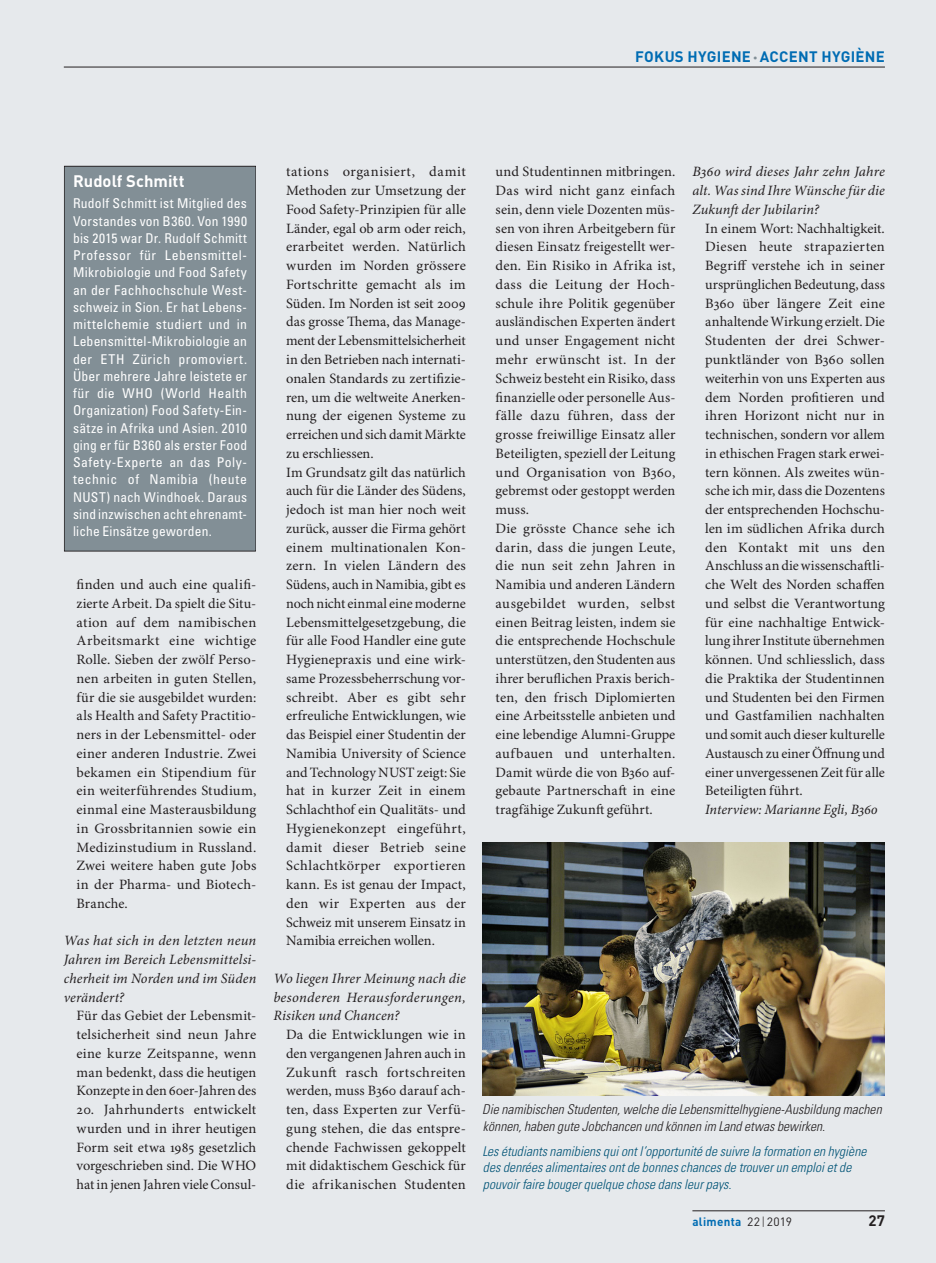
<style>
.page{position:relative;width:936px;height:1263px;background:#fff}
.page>*{position:absolute;margin:0;border:0;box-sizing:border-box;transform-origin:0 0}
._8_Kastentitel{font:700 16.5px "DIN Pro";letter-spacing:.005em;color:#fff}
._7_Kolumnentitel{font:700 15px "DIN Pro";letter-spacing:.015em;color:#006cb3}
.t1{font:700 15px "DIN Pro";color:#231f20}
._6b_Interview_Antwor{font:14.25px/18.8px "Minion Pro";letter-spacing:.005em;color:#231f20;text-align:justify}
._6a_Interview_Frage{font:italic 14.25px/18.8px "Minion Pro";letter-spacing:.01em;color:#231f20;text-align:justify}
._6b_Interview_Antwor-2{font:italic 14.25px "Minion Pro";letter-spacing:-.005em;color:#231f20}
._8_Kastentext{font:condensed 13.5px/17.2px "Univers LT Std";letter-spacing:.015em;color:#fff;text-align:justify}
.f_9b_Bildlegende{font:italic 300 condensed 13.5px/16.5px "Univers LT Std";letter-spacing:.005em;color:#005376}
._9b_Bildlegende{font:italic 300 condensed 13.5px/16.5px "Univers LT Std";letter-spacing:.01em;color:#231f20}
.t2{font:700 12px "DIN Pro";letter-spacing:.025em;color:#006cb3}
.s1{font-size:9px;color:#828f96}
.s2{font-weight:400;color:#231f20}
.s3{font-weight:300;color:#231f20}
</style>
<div class="page">
<div style="left:0;top:0;width:935px;height:1263px;background:#e6e9ec"></div>
<hr style="left:64px;top:67px;width:820px;height:1px;background:#231f20">
<hr style="left:692px;top:1210px;width:192px;height:1px;background:#231f20">
<div style="left:64px;top:165px;width:192px;height:387px;background:#828f96"></div>
<img style="left:483px;top:842px;width:401px;height:253px">
<p class="_7_Kolumnentitel" style="left:635px;top:45px;width:251px">FOKUS HYGIENE <span class="s1">•</span> ACCENT HYGIÈNE</p>
<p class="_8_Kastentitel" style="left:73px;top:167px;width:113px">Rudolf Schmitt</p>
<p class="_8_Kastentext" style="left:73px;top:195px;width:175px">Rudolf Schmitt ist Mitglied des Vorstandes von B360. Von 1990 bis 2015 war Dr. Rudolf Schmitt Professor für Lebensmittel-Mikrobiologie und Food Safety an der Fachhochschule West&shy;schweiz in Sion. Er hat Lebens&shy;mittelchemie studiert und in Lebensmittel-Mikrobiologie an der ETH Zürich promoviert.<br>Über mehrere Jahre leistete er für die WHO (World Health Organization) Food Safety-Ein&shy;sätze in Afrika und Asien. 2010 ging er für B360 als erster Food Safety-Experte an das Poly&shy;technic of Namibia (heute NUST) nach Windhoek. Daraus sind inzwischen acht ehrenamt&shy;liche Einsätze geworden.</p>
<p class="_6b_Interview_Antwor" style="left:77px;top:576px;width:181px">finden und auch eine qualifi&shy;zierte Arbeit. Da spielt die Situ&shy;ation auf dem namibischen Arbeitsmarkt eine wichtige Rolle. Sieben der zwölf Perso&shy;nen arbeiten in guten Stellen, für die sie ausgebildet wurden: als Health and Safety Practitio&shy;ners in der Lebensmittel- oder einer anderen Industrie. Zwei bekamen ein Stipendium für ein weiterführendes Studium, einmal eine Masterausbildung in Grossbritannien sowie ein Medizinstudium in Russland.<br>Zwei weitere haben gute Jobs in der Pharma- und Biotech-Branche.</p>
<p class="_6a_Interview_Frage" style="left:64px;top:932px;width:194px">Was hat sich in den letzten neun Jahren im Bereich Lebensmittelsi&shy;cherheit im Norden und im Süden verändert?</p>
<p class="_6b_Interview_Antwor" style="left:77px;top:1007px;width:181px">Für das Gebiet der Lebensmit&shy;telsicherheit sind neun Jahre eine kurze Zeitspanne, wenn man bedenkt, dass die heutigen Konzepte in den 60er-Jahren des</p>
<p class="_6b_Interview_Antwor" style="left:77px;top:1101px;width:181px">20. Jahrhunderts entwickelt wurden und in ihrer heutigen Form seit etwa 1985 gesetzlich vorgeschrieben sind. Die WHO hat in jenen Jahren viele Consul-</p>
<p class="_6b_Interview_Antwor" style="left:286px;top:163px;width:181px">tations organisiert, damit Methoden zur Umsetzung der Food Safety-Prinzipien für alle Länder, egal ob arm oder reich, erarbeitet werden. Natürlich wurden im Norden grössere Fortschritte gemacht als im Süden. Im Norden ist seit 2009 das grosse Thema, das Manage&shy;ment der Lebensmittelsicherheit in den Betrieben nach internati&shy;onalen Standards zu zertifizie&shy;ren, um die weltweite Anerken&shy;nung der eigenen Systeme zu erreichen und sich damit Märkte zu erschliessen.</p>
<p class="_6b_Interview_Antwor" style="left:286px;top:463px;width:181px">Im Grundsatz gilt das natürlich auch für die Länder des Südens, jedoch ist man hier noch weit zurück, ausser die Firma gehört einem multinationalen Kon&shy;zern. In vielen Ländern des Südens, auch in Namibia, gibt es noch nicht einmal eine moderne Lebensmittelgesetzgebung, die für alle Food Handler eine gute Hygienepraxis und eine wirk&shy;same Prozessbeherrschung vor&shy;schreibt. Aber es gibt sehr erfreuliche Entwicklungen, wie das Beispiel einer Studentin der Namibia University of Science and Technology NUST zeigt: Sie hat in kurzer Zeit in einem Schlachthof ein Qualitäts- und Hygienekonzept eingeführt, damit dieser Betrieb seine Schlachtkörper exportieren kann. Es ist genau der Impact, den wir Experten aus der Schweiz mit unserem Einsatz in Namibia erreichen wollen.</p>
<p class="_6a_Interview_Frage" style="left:273px;top:969px;width:194px">Wo liegen Ihrer Meinung nach die besonderen Herausforderungen, Risiken und Chancen?</p>
<p class="_6b_Interview_Antwor" style="left:286px;top:1026px;width:181px">Da die Entwicklungen wie in den vergangenen Jahren auch in Zukunft rasch fortschreiten werden, muss B360 darauf ach&shy;ten, dass Experten zur Verfü&shy;gung stehen, die das entspre&shy;chende Fachwissen gekoppelt mit didaktischem Geschick für die afrikanischen Studenten</p>
<p class="_6b_Interview_Antwor" style="left:495px;top:163px;width:181px">und Studentinnen mitbringen.<br>Das wird nicht ganz einfach sein, denn viele Dozenten müs&shy;sen von ihren Arbeitgebern für diesen Einsatz freigestellt wer&shy;den. Ein Risiko in Afrika ist, dass die Leitung der Hoch&shy;schule ihre Politik gegenüber ausländischen Experten ändert und unser Engagement nicht mehr erwünscht ist. In der Schweiz besteht ein Risiko, dass finanzielle oder personelle Aus&shy;fälle dazu führen, dass der grosse freiwillige Einsatz aller Beteiligten, speziell der Leitung und Organisation von B360, gebremst oder gestoppt werden muss.</p>
<p class="_6b_Interview_Antwor" style="left:495px;top:519px;width:181px">Die grösste Chance sehe ich darin, dass die jungen Leute, die nun seit zehn Jahren in Namibia und anderen Ländern ausgebildet wurden, selbst einen Beitrag leisten, indem sie die entsprechende Hochschule unterstützen, den Studenten aus ihrer beruflichen Praxis berich&shy;ten, den frisch Diplomierten eine Arbeitsstelle anbieten und eine lebendige Alumni-Gruppe aufbauen und unterhalten.<br>Damit würde die von B360 auf&shy;gebaute Partnerschaft in eine tragfähige Zukunft geführt.</p>
<p class="_6a_Interview_Frage" style="left:692px;top:163px;width:194px">B360 wird dieses Jahr zehn Jahre alt. Was sind Ihre Wünsche für die Zukunft der Jubilarin?</p>
<p class="_6b_Interview_Antwor" style="left:705px;top:219px;width:181px">In einem Wort: Nachhaltigkeit.<br>Diesen heute strapazierten Begriff verstehe ich in seiner ursprünglichen Bedeutung, dass B360 über längere Zeit eine anhaltende Wirkung erzielt. Die Studenten der drei Schwer&shy;punktländer von B360 sollen weiterhin von uns Experten aus dem Norden profitieren und ihren Horizont nicht nur in technischen, sondern vor allem in ethischen Fragen stark erwei&shy;tern können. Als zweites wün&shy;sche ich mir, dass die Dozentens der entsprechenden Hochschu&shy;len im südlichen Afrika durch den Kontakt mit uns den Anschluss an die wissenschaftli&shy;che Welt des Norden schaffen und selbst die Verantwortung für eine nachhaltige Entwick&shy;lung ihrer Institute übernehmen können. Und schliesslich, dass die Praktika der Studentinnen und Studenten bei den Firmen und Gastfamilien nachhalten und somit auch dieser kulturelle Austausch zu einer Öffnung und einer unvergessenen Zeit für alle Beteiligten führt.</p>
<p class="_6b_Interview_Antwor-2" style="left:705px;top:801px;width:174px">Interview: Marianne Egli, B360</p>
<p class="_9b_Bildlegende" style="left:482px;top:1101px;width:401px">Die namibischen Studenten, welche die Lebensmittelhygiene-Ausbildung machen können, haben gute Jobchancen und können im Land etwas bewirken.</p>
<p class="f_9b_Bildlegende" style="left:482px;top:1143px;width:385px">Les étudiants namibiens qui ont l’opportunité de suivre la formation en hygiène des denrées alimentaires ont de bonnes chances de trouver un emploi et de pouvoir faire bouger quelque chose dans leur pays.</p>
<p class="t2" style="left:692px;top:1212px;width:101px">alimenta <span class="s2">22</span><span class="s3">|</span><span class="s2">2019</span></p>
<p class="t1" style="left:868px;top:1208px;width:18px">27</p>
</div>
